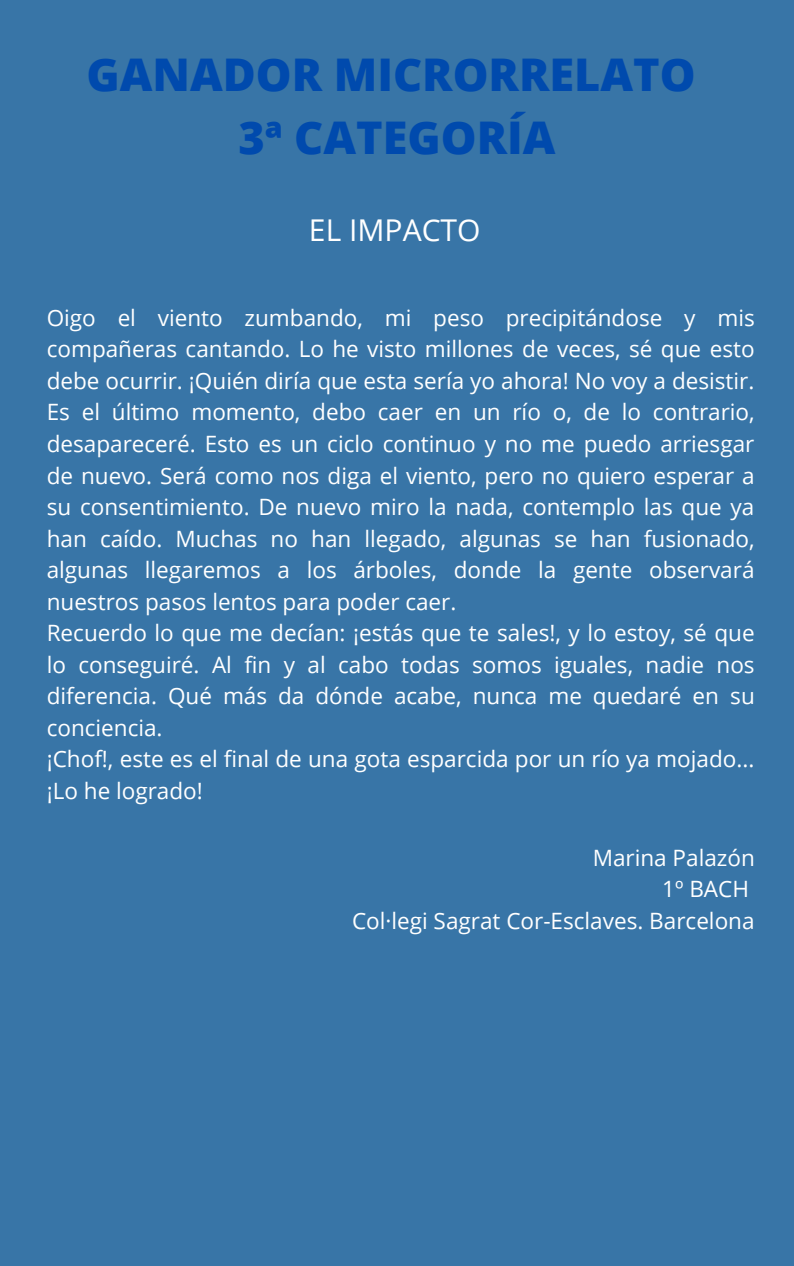
<style>
.page{position:relative;width:794px;height:1266px;background:#fff}
.page>*{position:absolute;margin:0;border:0;box-sizing:border-box;transform-origin:0 0}
.t1{font:800 45px "Open Sans";color:#004aad}
.t2{font:30px "Open Sans";color:#fff}
.t3{font:22.5px/31.5px "Open Sans";color:#fff;text-align:justify}
</style>
<div class="page">
<div style="left:0;top:0;width:793px;height:1266px;background:#3875a7"></div>
<p class="t1" style="left:86px;top:43px;width:610px">GANADOR MICRORRELATO</p>
<p class="t1" style="left:238px;top:106px;width:318px">3ª CATEGORÍA</p>
<p class="t2" style="left:309px;top:209px;width:173px">EL IMPACTO</p>
<p class="t3" style="left:47px;top:301px;width:709px">Oigo el viento zumbando, mi peso precipitándose y mis compañeras cantando. Lo he visto millones de veces, sé que esto debe ocurrir. ¡Quién diría que esta sería yo ahora! No voy a desistir.<br>Es el último momento, debo caer en un río o, de lo contrario, desapareceré. Esto es un ciclo continuo y no me puedo arriesgar de nuevo. Será como nos diga el viento, pero no quiero esperar a su consentimiento. De nuevo miro la nada, contemplo las que ya han caído. Muchas no han llegado, algunas se han fusionado, algunas llegaremos a los árboles, donde la gente observará nuestros pasos lentos para poder caer.</p>
<p class="t3" style="left:47px;top:616px;width:709px">Recuerdo lo que me decían: ¡estás que te sales!, y lo estoy, sé que lo conseguiré. Al fin y al cabo todas somos iguales, nadie nos diferencia. Qué más da dónde acabe, nunca me quedaré en su conciencia.</p>
<p class="t3" style="left:47px;top:743px;width:708px">¡Chof!, este es el final de una gota esparcida por un río ya mojado... ¡Lo he logrado!</p>
<p class="t3" style="left:592px;top:841px;width:163px">Marina Palazón</p>
<p class="t3" style="left:662px;top:873px;width:88px">1º BACH</p>
<p class="t3" style="left:352px;top:904px;width:404px">Col·legi Sagrat Cor-Esclaves. Barcelona</p>
</div>
